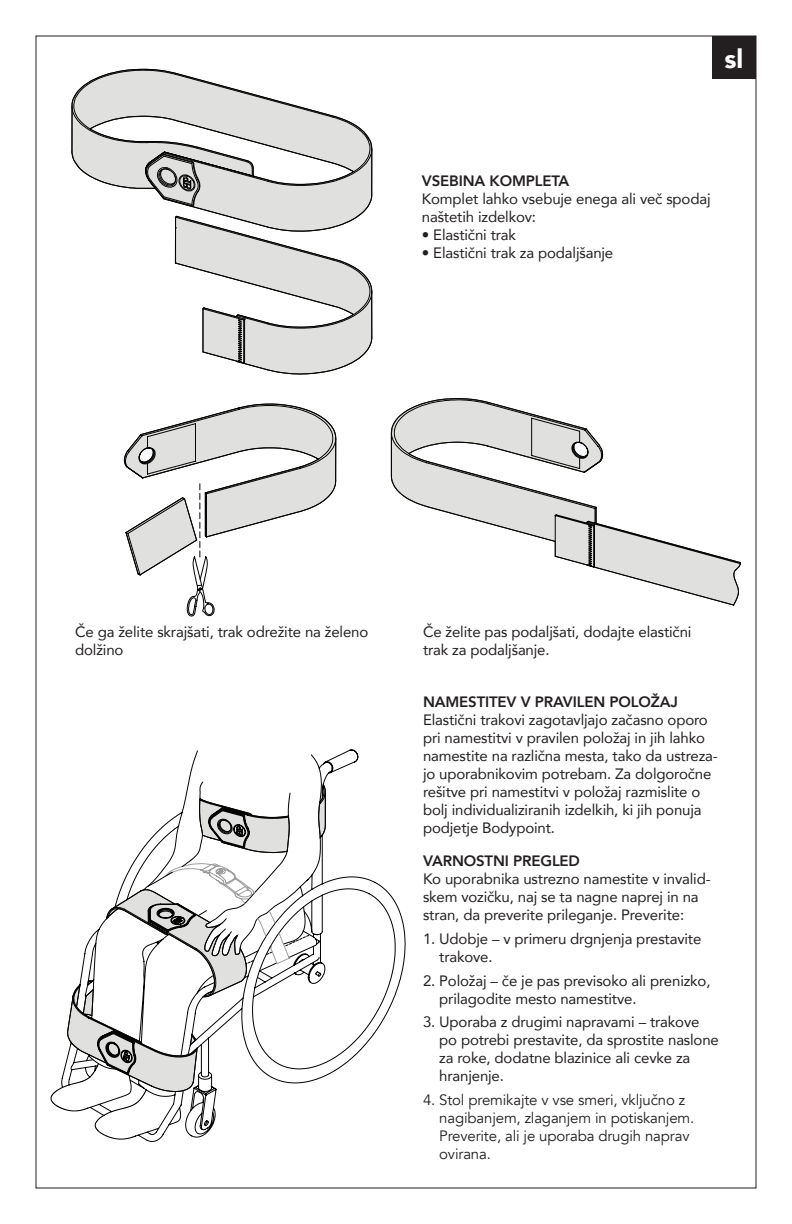
<style>
.page{position:relative;width:792px;height:1224px;background:#fff}
.page>*{position:absolute;margin:0;border:0;box-sizing:border-box;transform-origin:0 0}
.t1{font:900 26px "Avenir";color:#fff}
.t2{font:15px/18px "Avenir";letter-spacing:-.01em;color:#231f20}
.t3{font:15px/18px "Avenir";letter-spacing:-.01em;color:#231f20}
.t4{font:800 15px "Avenir";letter-spacing:-.01em;color:#231f20}
</style>
<div class="page">
<div style="left:712px;top:36px;width:44px;height:43px;background:#231f20"></div>
<svg style="left:71px;top:69px;width:302px;height:306px"></svg>
<svg style="left:124px;top:403px;width:213px;height:213px"></svg>
<svg style="left:391px;top:398px;width:350px;height:208px"></svg>
<svg style="left:571px;top:428px;width:18px;height:31px"></svg>
<svg style="left:50px;top:749px;width:356px;height:393px"></svg>
<svg style="left:67px;top:859px;width:21px;height:233px"></svg>
<svg style="left:88px;top:819px;width:232px;height:283px"></svg>
<h1 class="t1" style="left:724px;top:37px;width:20px">sl</h1>
<p class="t4" style="left:422px;top:170px;width:149px">VSEBINA KOMPLETA</p>
<p class="t2" style="left:422px;top:190px;width:290px">Komplet lahko vsebuje enega ali več spodaj naštetih izdelkov:</p>
<p class="t2" style="left:422px;top:226px;width:96px">• Elastični trak</p>
<p class="t2" style="left:422px;top:244px;width:193px">• Elastični trak za podaljšanje</p>
<p class="t2" style="left:75px;top:622px;width:295px">Če ga želite skrajšati, trak odrežite na želeno dolžino</p>
<p class="t2" style="left:423px;top:622px;width:270px">Če želite pas podaljšati, dodajte elastični trak za podaljšanje.</p>
<p class="t4" style="left:423px;top:690px;width:257px">NAMESTITEV V PRAVILEN POLOŽAJ</p>
<p class="t2" style="left:423px;top:710px;width:296px">Elastični trakovi zagotavljajo začasno oporo pri namestitvi v pravilen položaj in jih lahko namestite na različna mesta, tako da ustreza&shy;jo uporabnikovim potrebam. Za dolgoročne rešitve pri namestitvi v položaj razmislite o bolj individualiziranih izdelkih, ki jih ponuja podjetje Bodypoint.</p>
<p class="t4" style="left:423px;top:849px;width:159px">VARNOSTNI PREGLED</p>
<p class="t2" style="left:423px;top:870px;width:289px">Ko uporabnika ustrezno namestite v invalid&shy;skem vozičku, naj se ta nagne naprej in na stran, da preverite prileganje. Preverite:</p>
<p class="t2" style="left:439px;top:929px;width:264px;text-indent:-16px">1. Udobje – v primeru drgnjenja prestavite trakove.</p>
<p class="t2" style="left:439px;top:971px;width:273px;text-indent:-16px">2. Položaj – če je pas previsoko ali prenizko, prilagodite mesto namestitve.</p>
<p class="t2" style="left:439px;top:1013px;width:281px;text-indent:-16px">3. Uporaba z drugimi napravami – trakove po potrebi prestavite, da sprostite naslone za roke, dodatne blazinice ali cevke za hranjenje.</p>
<p class="t3" style="left:439px;top:1091px;width:257px;text-indent:-16px">4. Stol premikajte v vse smeri, vključno z nagibanjem, zlaganjem in potiskanjem.<br>Preverite, ali je uporaba drugih naprav ovirana.</p>
</div>
